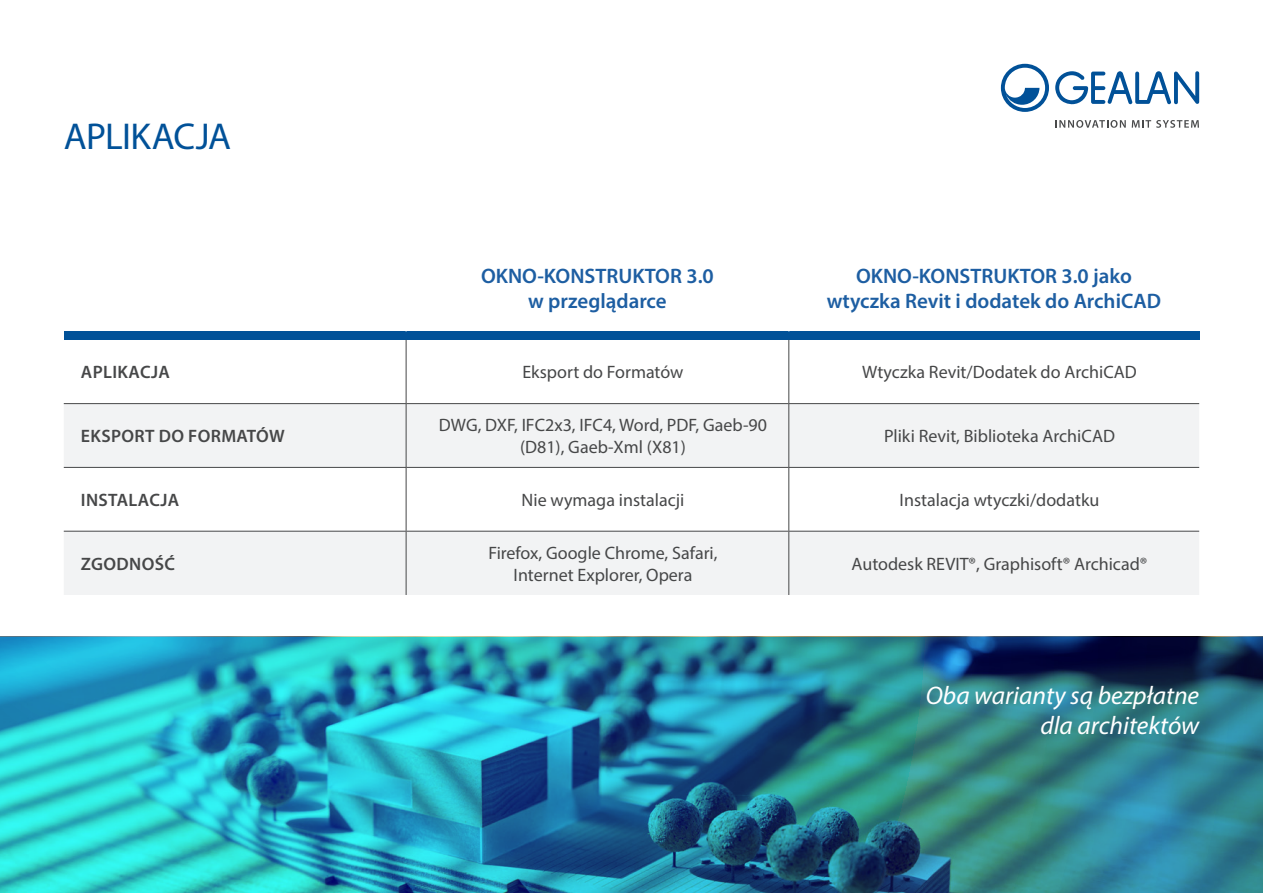
<style>
.page{position:relative;width:1263px;height:893px;background:#fff}
.page>*{position:absolute;margin:0;border:0;box-sizing:border-box;transform-origin:0 0}
.Fließtext{font:37.5px "Myriad Pro";letter-spacing:-.015em;color:#015198}
.t1{font:italic 25.5px/30.6px "Myriad Pro";color:#fff;text-align:right}
.t2{font:600 21px/25.2px "Myriad Pro";color:#1d5ea2;text-align:center}
.t3{font:18px/21.6px "Myriad Pro";color:#464748;text-align:center}
.t4{font:600 18px "Myriad Pro";letter-spacing:.02em;color:#464748}
</style>
<div class="page">
<svg style="left:1001px;top:64px;width:48px;height:48px"></svg>
<svg style="left:1055px;top:71px;width:144px;height:33px"></svg>
<svg style="left:1055px;top:120px;width:71px;height:8px"></svg>
<svg style="left:1132px;top:120px;width:67px;height:8px"></svg>
<div style="left:64px;top:331px;width:1135px;height:9px;background:#015198"></div>
<svg style="left:64px;top:404px;width:1135px;height:191px;fill:#f2f3f4"></svg>
<hr style="left:406px;top:340px;width:1px;height:63px;background:#464748">
<hr style="left:788px;top:340px;width:1px;height:63px;background:#464748">
<hr style="left:64px;top:403px;width:342px;height:1px;background:#464748">
<hr style="left:406px;top:403px;width:383px;height:1px;background:#464748">
<hr style="left:406px;top:404px;width:1px;height:63px;background:#464748">
<hr style="left:789px;top:403px;width:410px;height:1px;background:#464748">
<hr style="left:788px;top:404px;width:1px;height:63px;background:#464748">
<hr style="left:64px;top:467px;width:342px;height:1px;background:#464748">
<hr style="left:406px;top:467px;width:383px;height:1px;background:#464748">
<hr style="left:406px;top:468px;width:1px;height:63px;background:#464748">
<hr style="left:789px;top:467px;width:410px;height:1px;background:#464748">
<hr style="left:788px;top:468px;width:1px;height:63px;background:#464748">
<hr style="left:64px;top:531px;width:342px;height:1px;background:#464748">
<hr style="left:406px;top:531px;width:383px;height:1px;background:#464748">
<hr style="left:406px;top:532px;width:1px;height:63px;background:#464748">
<hr style="left:789px;top:531px;width:410px;height:1px;background:#464748">
<hr style="left:788px;top:532px;width:1px;height:63px;background:#464748">
<img style="left:0;top:637px;width:1263px;height:256px">
<p class="Fließtext" style="left:64px;top:114px;width:169px">APLIKACJA</p>
<p class="t2" style="left:481px;top:263px;width:234px">OKNO-KONSTRUKTOR 3.0 w przeglądarce</p>
<p class="t2" style="left:827px;top:263px;width:336px">OKNO-KONSTRUKTOR 3.0 jako wtyczka Revit i dodatek do ArchiCAD</p>
<p class="t4" style="left:81px;top:361px;width:90px">APLIKACJA</p>
<p class="t3" style="left:522px;top:361px;width:163px">Eksport do Formatów</p>
<p class="t3" style="left:862px;top:361px;width:276px">Wtyczka Revit/Dodatek do ArchiCAD</p>
<p class="t4" style="left:81px;top:425px;width:205px">EKSPORT DO FORMATÓW</p>
<p class="t3" style="left:439px;top:414px;width:330px">DWG, DXF, IFC2x3, IFC4, Word, PDF, Gaeb-90 (D81), Gaeb-Xml (X81)</p>
<p class="t3" style="left:884px;top:425px;width:232px">Pliki Revit, Biblioteka ArchiCAD</p>
<p class="t4" style="left:81px;top:489px;width:100px">INSTALACJA</p>
<p class="t3" style="left:522px;top:489px;width:164px">Nie wymaga instalacji</p>
<p class="t3" style="left:899px;top:489px;width:201px">Instalacja wtyczki/dodatku</p>
<p class="t4" style="left:81px;top:552px;width:96px">ZGODNOŚĆ</p>
<p class="t3" style="left:488px;top:542px;width:231px">Firefox, Google Chrome, Safari,<br>Internet Explorer, Opera</p>
<p class="t3" style="left:852px;top:553px;width:297px">Autodesk REVIT®, Graphisoft® Archicad®</p>
<p class="t1" style="left:926px;top:679px;width:275px">Oba warianty są bezpłatne dla architektów</p>
</div>
